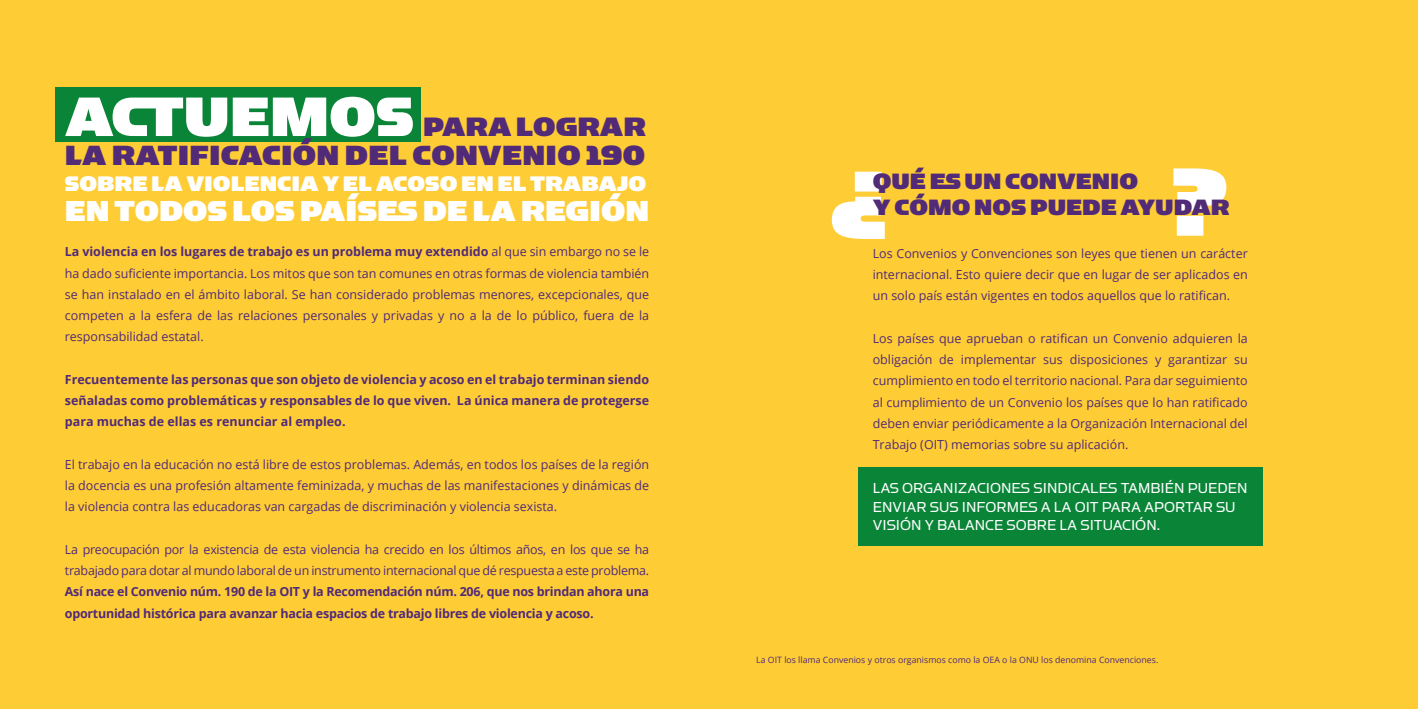
<style>
.page{position:relative;width:1418px;height:709px;background:#fff}
.page>*{position:absolute;margin:0;border:0;box-sizing:border-box;transform-origin:0 0}
.t1{font:109.38px "Simian Display Gorilla";color:#fff}
.t2{font:32.5px "Simian Display Gorilla";color:#fff}
.t3{font:31.25px "Simian Display Gorilla";letter-spacing:.01em;color:#512a78}
.t4{font:30px "Simian Display Gorilla";color:#512a78}
.t5{font:25px "Simian Display Gorilla";color:#512a78}
.t6{font:23.75px "Simian Display Gorilla";color:#fff}
.t7{font:16.25px/18.8px "Simian Display Orangutan";color:#fff}
.t8{font:12.5px/21.2px "Open Sans";color:#512a78;text-align:justify}
.t9{font:700 12.5px/21.2px "Open Sans";letter-spacing:-.02em;color:#512a78;text-align:justify}
.t10{font:12.5px/21.2px "Open Sans";letter-spacing:-.02em;color:#512a78}
.t11{font:8.75px "Open Sans";color:#512a78}
.s1{font-size:62.5px;color:#fff}
.s2{font-weight:700}
</style>
<div class="page">
<div style="left:0;top:0;width:1417px;height:709px;background:#fecc35"></div>
<div style="left:858px;top:467px;width:404px;height:78px;background:#0a8538"></div>
<div style="left:56px;top:87px;width:365px;height:54px;background:#0a8538"></div>
<h3 class="t4" style="left:65px;top:110px;width:582px"><span class="s1">ACTUEMOS</span> PARA LOGRAR</h3>
<h3 class="t3" style="left:65px;top:138px;width:581px">LA RATIFICACIÓN DEL CONVENIO 190</h3>
<h3 class="t6" style="left:65px;top:170px;width:583px">SOBRE LA VIOLENCIA Y EL ACOSO EN EL TRABAJO</h3>
<h2 class="t2" style="left:65px;top:193px;width:586px">EN TODOS LOS PAÍSES DE LA REGIÓN</h2>
<p class="t8" style="left:65px;top:241px;width:586px"><span class="s2">La violencia en los lugares de trabajo es un problema muy extendido</span> al que sin embargo no se le ha dado suficiente importancia. Los mitos que son tan comunes en otras formas de violencia también se han instalado en el ámbito laboral. Se han considerado problemas menores, excepcionales, que competen a la esfera de las relaciones personales y privadas y no a la de lo público, fuera de la responsabilidad estatal.</p>
<p class="t9" style="left:65px;top:368px;width:586px">Frecuentemente las personas que son objeto de violencia y acoso en el trabajo terminan siendo señaladas como problemáticas y responsables de lo que viven. La única manera de protegerse para muchas de ellas es renunciar al empleo.</p>
<p class="t8" style="left:65px;top:453px;width:586px">El trabajo en la educación no está libre de estos problemas. Además, en todos los países de la región la docencia es una profesión altamente feminizada, y muchas de las manifestaciones y dinámicas de la violencia contra las educadoras van cargadas de discriminación y violencia sexista.</p>
<p class="t10" style="left:65px;top:538px;width:586px">La preocupación por la existencia de esta violencia ha crecido en los últimos años, en los que se ha trabajado para dotar al mundo laboral de un instrumento internacional que dé respuesta a este problema.</p>
<p class="t9" style="left:65px;top:581px;width:586px">Así nace el Convenio núm. 190 de la OIT y la Recomendación núm. 206, que nos brindan ahora una oportunidad histórica para avanzar hacia espacios de trabajo libres de violencia y acoso.</p>
<h3 class="t5" style="left:872px;top:167px;width:267px">QUÉ ES UN CONVENIO</h3>
<h1 class="t1" style="left:1228px;top:263px;width:60px;rotate:-180deg">¿</h1>
<h1 class="t1" style="left:829px;top:144px;width:60px">¿</h1>
<h3 class="t5" style="left:872px;top:193px;width:358px">Y CÓMO NOS PUEDE AYUDAR</h3>
<p class="t8" style="left:872px;top:242px;width:376px">Los Convenios y Convenciones son leyes que tienen un carácter internacional. Esto quiere decir que en lugar de ser aplicados en un solo país están vigentes en todos aquellos que lo ratifican.</p>
<p class="t8" style="left:872px;top:327px;width:376px">Los países que aprueban o ratifican un Convenio adquieren la obligación de implementar sus disposiciones y garantizar su cumplimiento en todo el territorio nacional. Para dar seguimiento al cumplimiento de un Convenio los países que lo han ratificado deben enviar periódicamente a la Organización Internacional del Trabajo (OIT) memorias sobre su aplicación.</p>
<h3 class="t7" style="left:872px;top:478px;width:376px">LAS ORGANIZACIONES SINDICALES TAMBIÉN PUEDEN<br>ENVIAR SUS INFORMES A LA OIT PARA APORTAR SU<br>VISIÓN Y BALANCE SOBRE LA SITUACIÓN.</h3>
<p class="t11" style="left:756px;top:653px;width:403px">La OIT los llama Convenios y otros organismos como la OEA o la ONU los denomina Convenciones.</p>
</div>
